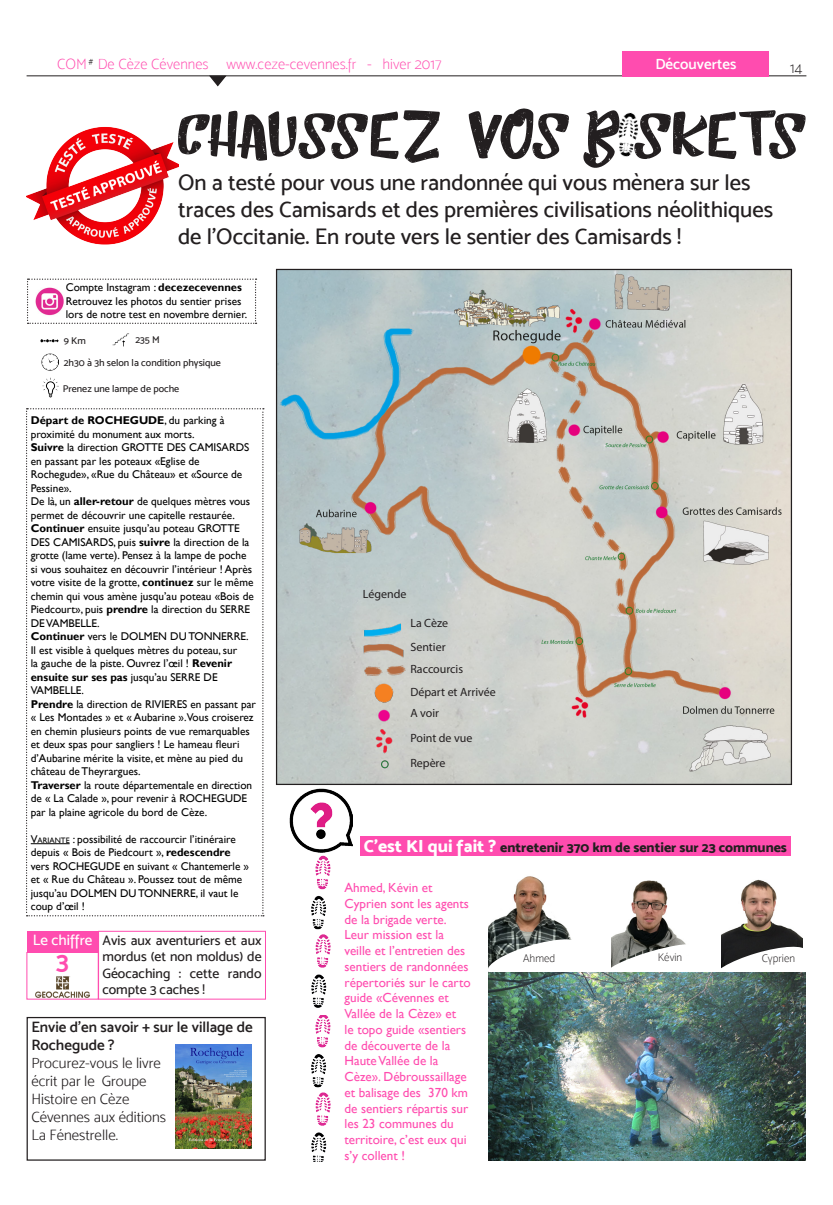
<style>
.page{position:relative;width:833px;height:1205px;background:#fff}
.page>*{position:absolute;margin:0;border:0;box-sizing:border-box;transform-origin:0 0}
.t1{font:60px "Humblle Rought All Caps";color:#231f20;scale:1.22 1}
.t2{font:26.25px "Mosk Bold 700";color:#ff4caf}
.t3{font:22.5px/27px "Mosk Medium 500";color:#231f20}
.t4{font:15px/18px "Mosk Light 300";color:#231f20}
.t5{font:15px "Mosk Thin 100";color:#ff4caf}
.t6{font:15px/18px "Mosk Semi Bold 600";color:#231f20}
.t7{font:15px "Mosk Semi Bold 600";color:#fff}
.t8{font:15px "Mosk Medium 500";color:#fff}
.t9{font:15px "Mosk Thin 100";color:#231f20}
.t10{font:13.75px/16.5px "Mosk Medium 500";color:#231f20;text-align:justify}
.t11{font:13.75px "Mosk Extra Bold 800";color:#231f20}
.t12{font:13.12px/15.8px "Gill Sans";color:#ff4caf}
.t13{font:12px/24.8px "Myriad Pro";color:#231f20}
.t14{font:11.25px/13.5px "Gill Sans";color:#000}
.t15{font:11.25px "Mosk Thin 100";color:#231f20}
.t16{font:10px "Mosk Medium 500";color:#231f20}
.t17{font:10px "Minion Pro";color:#231f20}
.s1{font-weight:700}
.s2{font-style:inherit}
.s3{font-size:7.88px}
.s4{font-size:17.5px;color:#fff}
</style>
<div class="page">
<hr style="left:27px;top:76px;width:779px;height:1px;background:#231f20">
<svg style="left:208px;top:75px;width:20px;height:12px"></svg>
<div style="left:622px;top:51px;width:147px;height:25px;background:#ff4caf"></div>
<img style="left:278px;top:271px;width:512px;height:512px">
<img style="left:342px;top:574px;width:161px;height:203px">
<svg style="left:26px;top:408px;width:238px;height:508px"></svg>
<div style="left:360px;top:836px;width:430px;height:20px;background:#ff4caf"></div>
<img style="left:27px;top:127px;width:151px;height:118px">
<img style="left:618px;top:112px;width:21px;height:45px">
<img style="left:311px;top:855px;width:20px;height:153px">
<img style="left:311px;top:1015px;width:20px;height:146px">
<svg style="left:27px;top:279px;width:229px;height:45px"></svg>
<img style="left:34px;top:286px;width:32px;height:32px">
<div style="left:27px;top:1017px;width:239px;height:143px;border:1px solid #231f20"></div>
<img style="left:175px;top:1045px;width:76px;height:103px">
<img style="left:31px;top:976px;width:63px;height:24px">
<div style="left:27px;top:931px;width:72px;height:21px;background:#ff4caf"></div>
<div style="left:27px;top:952px;width:72px;height:47px;border:1px solid #ff4caf"></div>
<div style="left:98px;top:931px;width:168px;height:68px;border:1px solid #ff4caf"></div>
<img style="left:289px;top:789px;width:63px;height:64px">
<img style="left:488px;top:876px;width:82px;height:61px">
<img style="left:721px;top:879px;width:81px;height:65px">
<img style="left:611px;top:880px;width:73px;height:62px">
<img style="left:42px;top:378px;width:16px;height:20px">
<img style="left:40px;top:339px;width:18px;height:4px">
<img style="left:112px;top:334px;width:17px;height:13px">
<img style="left:41px;top:353px;width:17px;height:18px">
<svg style="left:488px;top:937px;width:84px;height:35px"></svg>
<svg style="left:611px;top:942px;width:75px;height:26px"></svg>
<svg style="left:721px;top:944px;width:82px;height:25px"></svg>
<img style="left:488px;top:972px;width:318px;height:188px">
<h3 class="t5" style="left:57px;top:55px;width:386px">COM De Cèze Cévennes www.ceze-cevennes.fr - hiver 2017</h3>
<p class="t17" style="left:89px;top:55px;width:6px">#</p>
<p class="t7" style="left:655px;top:55px;width:83px">Découvertes</p>
<p class="t9" style="left:790px;top:59px;width:14px">14</p>
<p class="t1" style="left:178px;top:79px;width:517px">CHAUSSEZ VOS B SKETS</p>
<p class="t3" style="left:178px;top:168px;width:596px">On a testé pour vous une randonnée qui vous mènera sur les traces des Camisards et des premières civilisations néolithiques de l’Occitanie. En route vers le sentier des Camisards !</p>
<p class="t14" style="left:66px;top:281px;width:178px">Compte Instagram : <span class="s1">decezecevennes</span></p>
<p class="t14" style="left:66px;top:294px;width:183px">Retrouvez les photos du sentier prises lors de notre test en novembre dernier.</p>
<p class="t16" style="left:64px;top:334px;width:24px">9 Km</p>
<p class="t16" style="left:135px;top:334px;width:26px">235 M</p>
<p class="t16" style="left:64px;top:356px;width:159px">2h30 à 3h selon la condition physique</p>
<p class="t16" style="left:63px;top:383px;width:118px">Prenez une lampe de poche</p>
<p class="t14" style="left:31px;top:414px;width:195px"><span class="s1">Départ de ROCHEGUDE</span>, du parking à proximité du monument aux morts.</p>
<p class="t14" style="left:31px;top:441px;width:220px"><span class="s1">Suivre</span> la direction GROTTE DES CAMISARDS en passant par les poteaux «Eglise de<br>Rochegude», «Rue du Château» et «Source de<br>Pessine».</p>
<p class="t14" style="left:31px;top:495px;width:224px">De là, un <span class="s1">aller-retour</span> de quelques mètres vous permet de découvrir une capitelle restaurée.<br><span class="s1">Continuer</span> ensuite jusqu’au poteau GROTTE DES CAMISARDS, puis <span class="s1">suivre</span> la direction de la grotte (lame verte). Pensez à la lampe de poche si vous souhaitez en découvrir l’intérieur ! Après votre visite de la grotte, <span class="s1">continuez</span> sur le même chemin qui vous amène jusqu’au poteau «Bois de Piedcourt», puis <span class="s1">prendre</span> la direction du SERRE DE VAMBELLE.</p>
<p class="t14" style="left:31px;top:630px;width:219px"><span class="s1">Continuer</span> vers le DOLMEN DU TONNERRE.<br>Il est visible à quelques mètres du poteau, sur<br>la gauche de la piste. Ouvrez l’œil ! <span class="s1">Revenir ensuite sur ses pas</span> jusqu’au SERRE DE VAMBELLE.</p>
<p class="t14" style="left:31px;top:697px;width:227px"><span class="s1">Prendre</span> la direction de RIVIERES en passant par « Les Montades » et « Aubarine ».Vous croiserez en chemin plusieurs points de vue remarquables et deux spas pour sangliers ! Le hameau fleuri d’Aubarine mérite la visite, et mène au pied du château de Theyrargues.</p>
<p class="t14" style="left:31px;top:778px;width:223px"><span class="s1">Traverser</span> la route départementale en direction de « La Calade », pour revenir à ROCHEGUDE par la plaine agricole du bord de Cèze.</p>
<p class="t14" style="left:31px;top:832px;width:220px"><span class="s2">V</span><span class="s3">ARIANTE</span> : possibilité de raccourcir l’itinéraire depuis « Bois de Piedcourt », <span class="s1">redescendre </span>vers ROCHEGUDE en suivant « Chantemerle » et « Rue du Château ». Poussez tout de même jusqu’au DOLMEN DU TONNERRE, il vaut le coup d’œil !</p>
<p class="t11" style="left:364px;top:839px;width:424px"><span class="s4">C’est KI qui fait ?</span> entretenir 370 km de sentier sur 23 communes</p>
<p class="t13" style="left:363px;top:582px;width:45px">Légende</p>
<p class="t13" style="left:410px;top:611px;width:39px;line-height:23.9px">La Cèze<br>Sentier</p>
<p class="t13" style="left:410px;top:657px;width:87px;line-height:22.8px">Raccourcis<br>Départ et Arrivée</p>
<p class="t13" style="left:410px;top:700px;width:64px">A voir<br>Point de vue<br>Repère</p>
<p class="t12" style="left:344px;top:880px;width:128px">Ahmed, Kévin et<br>Cyprien sont les agents de la brigade verte.<br>Leur mission est la veille et l’entretien des sentiers de randonnées répertoriés sur le carto guide «Cévennes et<br>Vallée de la Cèze» et<br>le topo guide «sentiers de découverte de la<br>Haute Vallée de la<br>Cèze». Débroussaillage et balisage des 370 km de sentiers répartis sur les 23 communes du territoire, c’est eux qui s’y collent !</p>
<p class="t8" style="left:33px;top:931px;width:61px">Le chiffre</p>
<p class="t2" style="left:56px;top:945px;width:14px">3</p>
<p class="t10" style="left:102px;top:932px;width:161px">Avis aux aventuriers et aux mordus (et non moldus) de Géocaching : cette rando compte 3 caches !</p>
<p class="t15" style="left:523px;top:952px;width:34px">Ahmed</p>
<p class="t15" style="left:658px;top:951px;width:26px">Kévin</p>
<p class="t15" style="left:761px;top:952px;width:35px">Cyprien</p>
<p class="t6" style="left:31px;top:1018px;width:223px">Envie d’en savoir + sur le village de<br>Rochegude ?</p>
<p class="t4" style="left:31px;top:1054px;width:131px">Procurez-vous le livre écrit par le Groupe</p>
<p class="t4" style="left:31px;top:1090px;width:136px">Histoire en Cèze<br>Cévennes aux éditions<br>La Fénestrelle.</p>
</div>
